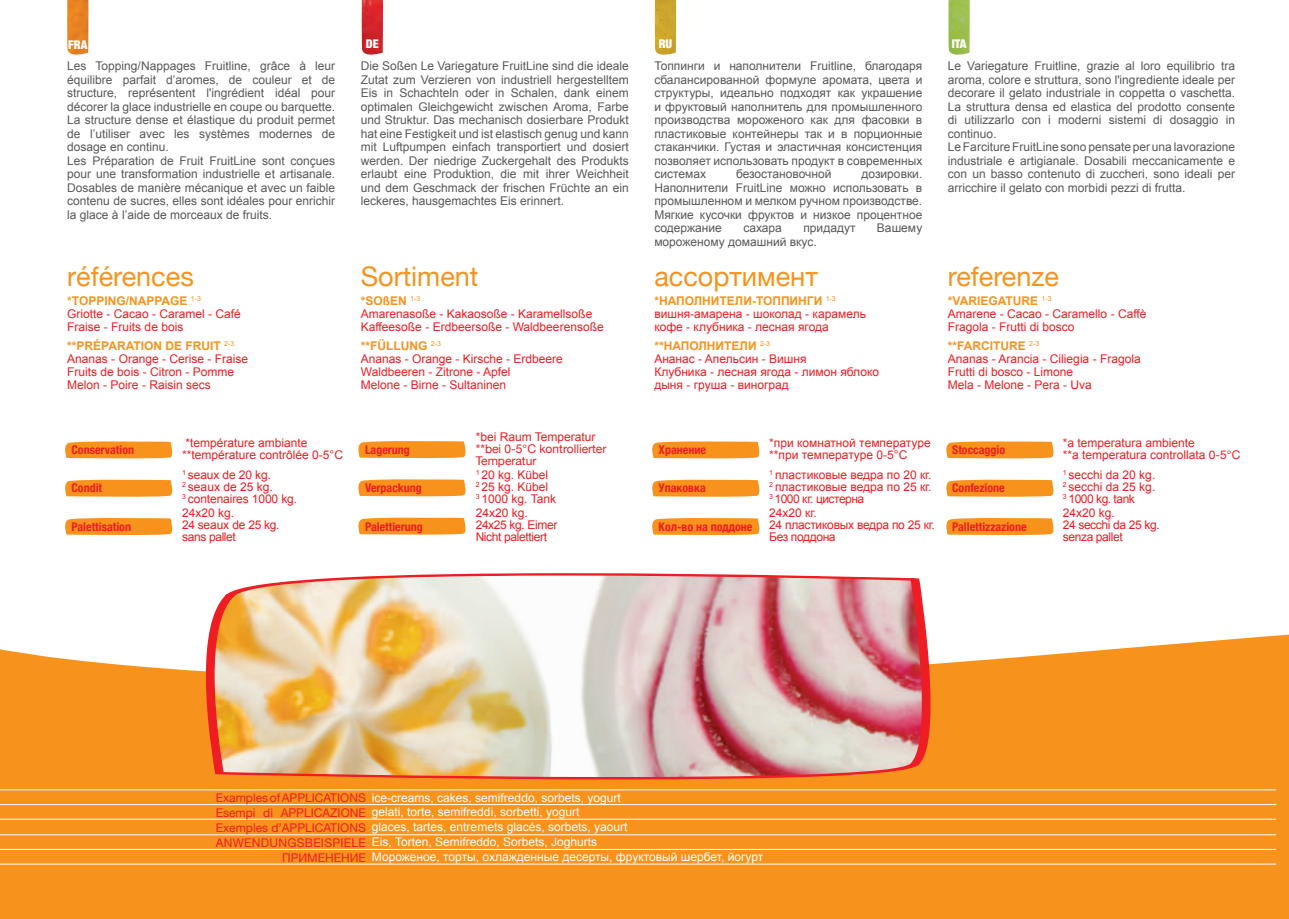
<style>
.page{position:relative;width:1289px;height:919px;background:#fff}
.page>*{position:absolute;margin:0;border:0;box-sizing:border-box;transform-origin:0 0}
.t1{font:27px "Helvetica Neue";color:#f7931d}
.t2{font:12px/13.5px "Arial";color:#57585a;text-align:justify}
.t3{font:12px/12.8px "Arial";color:#ee1d23}
.t4{font:12px/14.9px "Arial";color:#fff}
.t5{font:700 condensed 12px "Helvetica Neue";color:#ee1d23}
.t6{font:12px/15px "Helvetica Neue";color:#ee1d23}
.t7{font:12px/12px "Arial";letter-spacing:-.03em;color:#ee1d23}
.t8{font:12px/12px "Arial";letter-spacing:-.02em;color:#ee1d23}
.t9{font:900 condensed 12px "Helvetica Neue";color:#fff}
.s1{font-weight:700;color:#f7931d}
.s2{font-family:"Arial"}
.s3{font-family:"Helvetica Neue"}
</style>
<div class="page">
<img style="left:67px;top:0;width:22px;height:55px">
<img style="left:361px;top:0;width:22px;height:55px">
<img style="left:654px;top:0;width:22px;height:55px">
<img style="left:948px;top:0;width:22px;height:55px">
<svg style="left:65px;top:441px;width:108px;height:18px;background:#f79d34"></svg>
<svg style="left:65px;top:479px;width:108px;height:18px;background:#f79d34"></svg>
<svg style="left:65px;top:518px;width:108px;height:17px;background:#f79828"></svg>
<svg style="left:358px;top:441px;width:108px;height:18px;background:#f79d33"></svg>
<svg style="left:358px;top:479px;width:108px;height:18px;background:#f79d34"></svg>
<svg style="left:358px;top:517px;width:108px;height:18px;background:#f79d34"></svg>
<svg style="left:946px;top:441px;width:108px;height:18px;background:#f79d34"></svg>
<svg style="left:946px;top:479px;width:108px;height:18px;background:#f79d34"></svg>
<svg style="left:946px;top:518px;width:108px;height:17px;background:#f79828"></svg>
<svg style="left:652px;top:441px;width:108px;height:18px;background:#f79d34"></svg>
<svg style="left:652px;top:479px;width:108px;height:18px;background:#f79d34"></svg>
<svg style="left:652px;top:518px;width:108px;height:17px;background:#f79828"></svg>
<svg style="left:0;top:634px;width:1288px;height:284px;background:#f79929"></svg>
<img style="left:205px;top:573px;width:726px;height:207px">
<hr style="left:0;top:818px;width:1276px;height:1px;background:#fff">
<hr style="left:0;top:789px;width:1276px;height:1px;background:#fff">
<hr style="left:0;top:804px;width:1276px;height:1px;background:#fff">
<hr style="left:0;top:834px;width:1276px;height:1px;background:#fff">
<hr style="left:0;top:849px;width:1276px;height:1px;background:#fff">
<hr style="left:0;top:863px;width:1276px;height:1px;background:#fff">
<p class="t9" style="left:68px;top:37px;width:21px">FRA</p>
<p class="t9" style="left:366px;top:36px;width:14px">DE</p>
<p class="t9" style="left:658px;top:36px;width:15px">RU</p>
<p class="t9" style="left:951px;top:37px;width:16px">ITA</p>
<p class="t2" style="left:67px;top:59px;width:269px;text-align:left">Les Topping/Nappages Fruitline, grâce à leur équilibre parfait d’aromes, de couleur et de structure, représentent l'ingrédient idéal pour décorer la glace industrielle en coupe ou barquette.<br>La structure dense et élastique du produit permet de l’utiliser avec les systèmes modernes de dosage en continu.<br>Les Préparation de Fruit FruitLine sont conçues pour une transformation industrielle et artisanale.<br>Dosables de manière mécanique et avec un faible contenu de sucres, elles sont idéales pour enrichir la glace à l’aide de morceaux de fruits.</p>
<p class="t2" style="left:361px;top:59px;width:269px">Die Soßen Le Variegature FruitLine sind die ideale Zutat zum Verzieren von industriell hergestelltem Eis in Schachteln oder in Schalen, dank einem optimalen Gleichgewicht zwischen Aroma, Farbe und Struktur. Das mechanisch dosierbare Produkt hat eine Festigkeit und ist elastisch genug und kann mit Luftpumpen einfach transportiert und dosiert werden. Der niedrige Zuckergehalt des Produkts erlaubt eine Produktion, die mit ihrer Weichheit und dem Geschmack der frischen Früchte an ein leckeres, hausgemachtes Eis erinnert.</p>
<p class="t2" style="left:654px;top:59px;width:269px">Топпинги и наполнители Fruitline, благодаря сбалансированной формуле аромата, цвета и структуры, идеально подходят как украшение и фруктовый наполнитель для промышленного производства мороженого как для фасовки в пластиковые контейнеры так и в порционные стаканчики. Густая и эластичная консистенция позволяет использовать продукт в современных системах</p>
<p class="t2" style="left:947px;top:59px;width:289px;text-align:left">Le Variegature Fruitline, grazie al loro equilibrio tra aroma, colore e struttura, sono l'ingrediente ideale per decorare il gelato industriale in coppetta o vaschetta.<br>La struttura densa ed elastica del prodotto consente di utilizzarlo con i moderni sistemi di dosaggio in continuo.<br>Le Farciture FruitLine sono pensate per una lavorazione industriale e artigianale. Dosabili meccanicamente e con un basso contenuto di zuccheri, sono ideali per arricchire il gelato con morbidi pezzi di frutta.</p>
<p class="t2" style="left:736px;top:167px;width:97px">безостановочной</p>
<p class="t2" style="left:654px;top:167px;width:269px;text-indent:207px">дозировки.<br>Наполнители FruitLine можно использовать в промышленном и мелком ручном производстве.<br>Мягкие кусочки фруктов и низкое процентное содержание</p>
<p class="t2" style="left:743px;top:221px;width:40px">сахара</p>
<p class="t2" style="left:803px;top:221px;width:54px">придадут</p>
<p class="t2" style="left:877px;top:221px;width:47px">Вашему</p>
<p class="t2" style="left:654px;top:235px;width:164px">мороженому домашний вкус.</p>
<h1 class="t1" style="left:67px;top:260px;width:128px">références</h1>
<p class="t3" style="left:67px;top:295px;width:175px"><span class="s1">*TOPPING/NAPPAGE</span> <sup>1-3<br></sup>Griotte - Cacao - Caramel - Café<br>Fraise - Fruits de bois</p>
<p class="t3" style="left:67px;top:340px;width:182px"><span class="s1">**PRÉPARATION DE FRUIT</span> <sup>2-3<br></sup>Ananas - Orange - Cerise - Fraise<br>Fruits de bois - Citron - Pomme<br>Melon - Poire - Raisin secs</p>
<h1 class="t1" style="left:361px;top:260px;width:119px">Sortiment</h1>
<p class="t3" style="left:361px;top:295px;width:244px"><span class="s1">*SOßEN</span> <sup>1-3<br></sup>Amarenasoße - Kakaosoße - Karamellsoße<br>Kaffeesoße - Erdbeersoße - Waldbeerensoße</p>
<p class="t3" style="left:361px;top:340px;width:204px"><span class="s1">**FÜLLUNG</span> <sup>2-3<br></sup>Ananas - Orange - Kirsche - Erdbeere<br>Waldbeeren - Zitrone - Apfel<br>Melone - Birne - Sultaninen</p>
<h1 class="t1" style="left:654px;top:260px;width:165px">ассортимент</h1>
<p class="t3" style="left:654px;top:295px;width:213px"><span class="s1">*НАПОЛНИТЕЛИ-ТОППИНГИ</span> <sup>1-3 </sup>вишня-амарена - шоколад - карамель кофе - клубника - лесная ягода</p>
<p class="t3" style="left:654px;top:340px;width:226px"><span class="s1">**НАПОЛНИТЕЛИ</span> <sup>2-3<br></sup>Aнанас - Aпельсин - Вишня<br>Клубника - лесная ягода - лимон яблоко дыня - груша - виноград</p>
<h1 class="t1" style="left:947px;top:260px;width:112px">referenze</h1>
<p class="t3" style="left:947px;top:295px;width:200px"><span class="s1">*VARIEGATURE</span> <sup>1-3<br></sup>Amarene - Cacao - Caramello - Caffè<br>Fragola - Frutti di bosco</p>
<p class="t3" style="left:947px;top:340px;width:194px"><span class="s1">**FARCITURE</span> <sup>2-3<br></sup>Ananas - Arancia - Ciliegia - Fragola<br>Frutti di bosco - Limone<br>Mela - Melone - Pera - Uva</p>
<p class="t5" style="left:72px;top:442px;width:64px">Conservation</p>
<p class="t3" style="left:182px;top:436px;width:162px;line-height:12px">*température ambiante **température contrôlée 0-5°C</p>
<p class="t5" style="left:365px;top:442px;width:46px">Lagerung</p>
<p class="t3" style="left:475px;top:430px;width:121px">*bei Raum Temperatur</p>
<p class="t6" style="left:475px;top:442px;width:132px;line-height:12px"><span class="s2">**</span>bei 0-5°C kontrollierter<br>Temperatur</p>
<p class="t5" style="left:658px;top:442px;width:49px">Хранение</p>
<p class="t3" style="left:769px;top:436px;width:163px;line-height:12px">*при комнатной температуре **при температуре 0-5°C</p>
<p class="t5" style="left:952px;top:442px;width:55px">Stoccaggio</p>
<p class="t3" style="left:1062px;top:436px;width:179px;line-height:12px">*a temperatura ambiente<br>**a temperatura controllata <span class="s3">0-5°C</span></p>
<p class="t5" style="left:72px;top:480px;width:32px">Condit</p>
<p class="t3" style="left:182px;top:469px;width:116px;line-height:12px"><sup>1</sup> seaux de 20 kg.<br><sup>2</sup> seaux de 25 kg.<br><sup>3</sup> contenaires 1000 kg.</p>
<p class="t5" style="left:365px;top:480px;width:58px">Verpackung</p>
<p class="t3" style="left:475px;top:469px;width:82px;line-height:12px"><sup>1</sup> 20 kg. Kübel<br><sup>2</sup> 25 kg. Kübel<br><sup>3</sup> 1000 kg. Tank</p>
<p class="t5" style="left:658px;top:480px;width:49px">Упаковка</p>
<p class="t3" style="left:769px;top:469px;width:164px;line-height:12px;text-align:justify"><sup>1</sup> пластиковые ведра по 20 кг.<br><sup>2</sup> пластиковые ведра по 25 кг.<br><sup>3</sup> 1000 кг. цистерна</p>
<p class="t5" style="left:952px;top:480px;width:54px">Confezione</p>
<p class="t3" style="left:1062px;top:469px;width:94px;line-height:12px;text-align:justify"><sup>1</sup> secchi da 20 kg.<br><sup>2</sup> secchi da 25 kg.<br><sup>3</sup> 1000 kg. tank</p>
<p class="t5" style="left:72px;top:519px;width:61px">Palettisation</p>
<p class="t7" style="left:182px;top:507px;width:99px">24x20 kg.<br>24 seaux de 25 kg. sans pallet</p>
<p class="t5" style="left:365px;top:519px;width:59px">Palettierung</p>
<p class="t7" style="left:475px;top:507px;width:83px">24x20 kg.<br>24x25 kg. Eimer<br>Nicht palettiert</p>
<p class="t5" style="left:658px;top:519px;width:95px">Кол-во на поддоне</p>
<p class="t8" style="left:769px;top:507px;width:167px">24x20 кг.<br>24 пластиковых ведра по 25 кг.<br>Без поддона</p>
<p class="t5" style="left:952px;top:519px;width:76px">Pallettizzazione</p>
<p class="t7" style="left:1062px;top:507px;width:98px">24x20 kg.<br>24 secchi da 25 kg. senza pallet</p>
<p class="t4" style="left:372px;top:790px;width:393px">ice-creams, cakes, semifreddo, sorbets, yogurt<br>gelati, torte, semifreddi, sorbetti, yogurt<br>glaces, tartes, entremets glacés, sorbets, yaourt<br>Eis, Torten, Semifreddo, Sorbets, Joghurts<br>Мороженое, торты, охлажденные десерты, фруктовый шербет, йогурт</p>
<p class="t6" style="left:216px;top:789px;width:152px;text-align:right">Examples of APPLICATIONS<br>Esempi di APPLICAZIONE<br>Exemples d’APPLICATIONS<br>ANWENDUNGSBEISPIELE<br>ПРИМЕНЕНИЕ</p>
</div>
